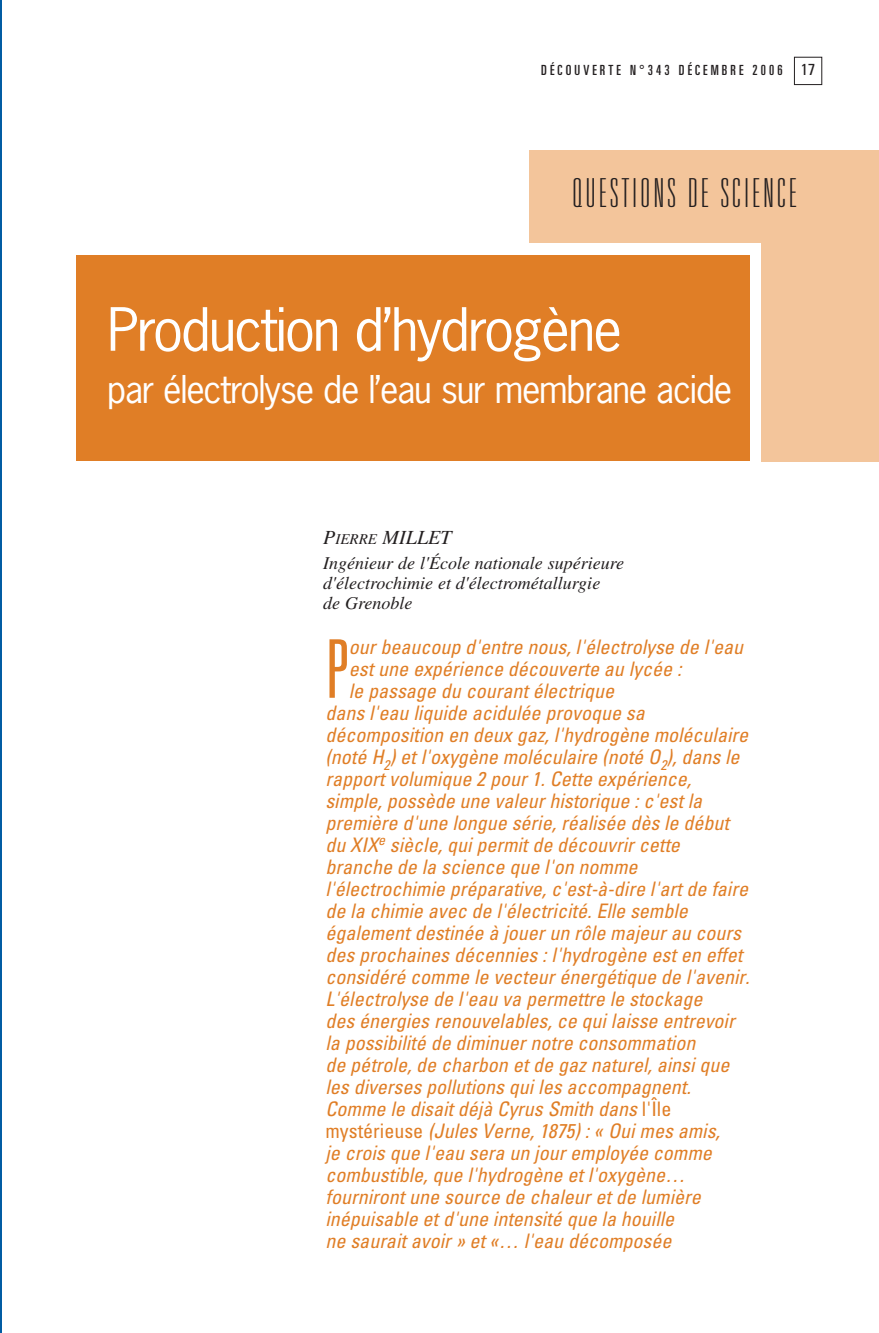
<style>
.page{position:relative;width:879px;height:1333px;background:#fff}
.page>*{position:absolute;margin:0;border:0;box-sizing:border-box;transform-origin:0 0}
.t1{font:300 ultra-condensed 81px "Univers";color:#e07e26}
.t2{font:56px "News Gothic";letter-spacing:-.035em;color:#fff}
.t3{font:100 ultra-condensed 40px "Univers";letter-spacing:.09em;color:#231f20}
.t4{font:36px "News Gothic";letter-spacing:-.035em;color:#fff}
.t5{font:italic condensed 20px "Univers";color:#e07e26}
.t6{font:italic 20px "Times";color:#231f20}
.t7{font:italic 18px/20px "Times";color:#231f20}
.t8{font:ultra-condensed 14px "Univers";letter-spacing:.225em;color:#231f20}
.s1{font-stretch:condensed;font-size:16px}
.s2{font-size:15px}
.s3{font-style:normal}
</style>
<div class="page">
<div style="left:794px;top:57px;width:28px;height:28px;border:1px solid #231f20"></div>
<hr style="left:0;top:0;width:2px;height:1332px;background:#015ca3">
<div style="left:761px;top:150px;width:118px;height:312px;background:#f3c59b"></div>
<div style="left:529px;top:150px;width:311px;height:92px;background:#f3c59b"></div>
<div style="left:76px;top:255px;width:674px;height:205px;background:#e07e26"></div>
<p class="t8" style="left:541px;top:65px;width:275px">DÉCOUVERTE N°343 DÉCEMBRE 2006 <span class="s1">17</span></p>
<h3 class="t3" style="left:572px;top:178px;width:225px">QUESTIONS DE SCIENCE</h3>
<h2 class="t2" style="left:107px;top:298px;width:516px">Production d’hydrogène</h2>
<h3 class="t4" style="left:107px;top:369px;width:626px">par électrolyse de l’eau sur membrane acide</h3>
<p class="t6" style="left:323px;top:530px;width:130px">P<span class="s2">IERRE</span> MILLET</p>
<p class="t7" style="left:323px;top:555px;width:302px">Ingénieur de l'École nationale supérieure d'électrochimie et d'électrométallurgie<br>de Grenoble</p>
<h1 class="t1" style="left:325px;top:639px;width:24px">P</h1>
<p class="t5" style="left:349px;top:639px;width:396px">our beaucoup d'entre nous, l'électrolyse de l'eau</p>
<p class="t5" style="left:349px;top:661px;width:334px">est une expérience découverte au lycée :</p>
<p class="t5" style="left:349px;top:683px;width:267px">le passage du courant électrique</p>
<p class="t5" style="left:325px;top:705px;width:321px">dans l'eau liquide acidulée provoque sa</p>
<p class="t5" style="left:325px;top:727px;width:424px">décomposition en deux gaz, l'hydrogène moléculaire</p>
<p class="t5" style="left:325px;top:749px;width:416px">(noté H<sub>2</sub>) et l'oxygène moléculaire (noté O<sub>2</sub>), dans le</p>
<p class="t5" style="left:325px;top:771px;width:367px">rapport volumique 2 pour 1. Cette expérience,</p>
<p class="t5" style="left:325px;top:793px;width:378px">simple, possède une valeur historique : c'est la</p>
<p class="t5" style="left:325px;top:815px;width:405px">première d'une longue série, réalisée dès le début</p>
<p class="t5" style="left:325px;top:837px;width:356px">du XIX<sup>e</sup> siècle, qui permit de découvrir cette</p>
<p class="t5" style="left:325px;top:859px;width:314px">branche de la science que l'on nomme</p>
<p class="t5" style="left:325px;top:881px;width:424px">l'électrochimie préparative, c'est-à-dire l'art de faire</p>
<p class="t5" style="left:325px;top:903px;width:364px">de la chimie avec de l'électricité. Elle semble</p>
<p class="t5" style="left:325px;top:925px;width:417px">également destinée à jouer un rôle majeur au cours</p>
<p class="t5" style="left:325px;top:947px;width:418px">des prochaines décennies : l'hydrogène est en effet</p>
<p class="t5" style="left:325px;top:969px;width:426px">considéré comme le vecteur énergétique de l'avenir.</p>
<p class="t5" style="left:325px;top:991px;width:378px">L'électrolyse de l'eau va permettre le stockage</p>
<p class="t5" style="left:325px;top:1013px;width:411px">des énergies renouvelables, ce qui laisse entrevoir</p>
<p class="t5" style="left:325px;top:1035px;width:371px">la possibilité de diminuer notre consommation</p>
<p class="t5" style="left:325px;top:1057px;width:405px">de pétrole, de charbon et de gaz naturel, ainsi que</p>
<p class="t5" style="left:325px;top:1079px;width:367px">les diverses pollutions qui les accompagnent.</p>
<p class="t5" style="left:325px;top:1101px;width:347px">Comme le disait déjà Cyrus Smith dans <span class="s3">l'Île</span></p>
<p class="t5" style="left:325px;top:1123px;width:396px"><span class="s3">mystérieuse</span> (Jules Verne, 1875) : « Oui mes amis,</p>
<p class="t5" style="left:325px;top:1145px;width:388px">je crois que l'eau sera un jour employée comme</p>
<p class="t5" style="left:325px;top:1167px;width:361px">combustible, que l'hydrogène et l'oxygène…</p>
<p class="t5" style="left:325px;top:1189px;width:377px">fourniront une source de chaleur et de lumière</p>
<p class="t5" style="left:325px;top:1211px;width:350px">inépuisable et d'une intensité que la houille</p>
<p class="t5" style="left:325px;top:1233px;width:347px">ne saurait avoir » et «… l'eau décomposée</p>
</div>
